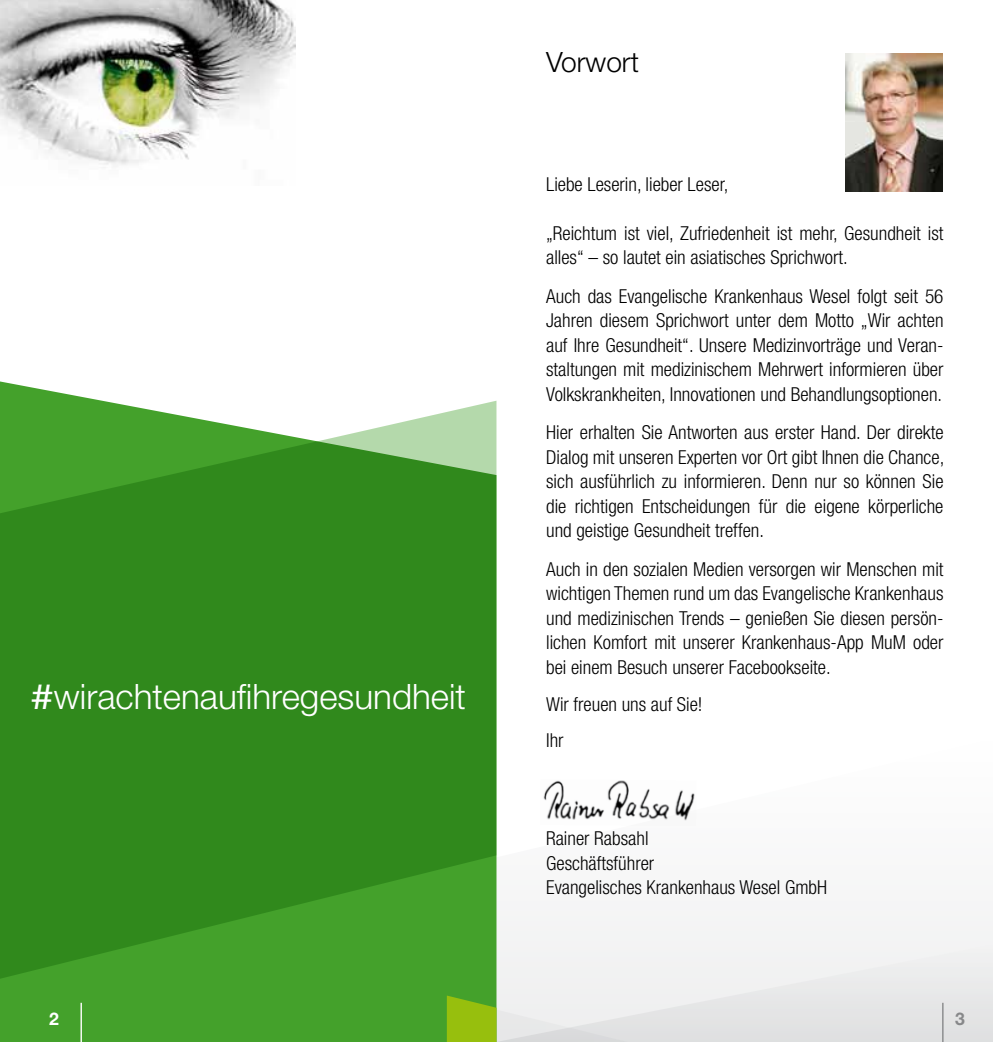
<style>
.page{position:relative;width:993px;height:1042px;background:#fff}
.page>*{position:absolute;margin:0;border:0;box-sizing:border-box;transform-origin:0 0}
.t1{font:300 35px "Helvetica Neue";color:#fff}
.t2{font:300 28px "Helvetica Neue";color:#000}
.t3{font:300 condensed 19.25px/24.5px "Helvetica Neue";color:#000}
.t4{font:700 17.5px "Helvetica Neue";color:#fff}
.t5{font:700 17.5px "Helvetica Neue";color:#87888a}
.s1{font-weight:400}
</style>
<div class="page">
<svg style="left:496px;top:732px;width:496px;height:310px"></svg>
<div style="left:0;top:986px;width:496px;height:56px;background:#44a12b"></div>
<svg style="left:0;top:411px;width:496px;height:575px;background:#399125"></svg>
<img style="left:540px;top:779px;width:156px;height:47px">
<img style="left:0;top:0;width:296px;height:165px">
<svg style="left:446px;top:995px;width:50px;height:47px;background:#8aba11"></svg>
<hr style="left:941px;top:1003px;width:2px;height:39px;background:#87888a">
<hr style="left:80px;top:1003px;width:2px;height:39px;background:#fff">
<img style="left:845px;top:53px;width:96px;height:138px">
<h1 class="t1" style="left:31px;top:675px;width:437px"><span class="s1">#</span>wirachtenaufihregesundheit</h1>
<h2 class="t2" style="left:546px;top:45px;width:94px">Vorwort</h2>
<p class="t3" style="left:546px;top:171px;width:184px">Liebe Leserin, lieber Leser,</p>
<p class="t3" style="left:546px;top:220px;width:399px">„Reichtum ist viel, Zufriedenheit ist mehr, Gesundheit ist alles“ – so lautet ein asiatisches Sprichwort.</p>
<p class="t3" style="left:546px;top:283px;width:399px;text-align:justify">Auch das Evangelische Krankenhaus Wesel folgt seit 56<br>Jahren diesem Sprichwort unter dem Motto „Wir achten auf Ihre Gesundheit“. Unsere Medizinvorträge und Veran&shy;staltungen mit medizinischem Mehrwert informieren über Volkskrankheiten, Innovationen und Behandlungsoptionen.</p>
<p class="t3" style="left:546px;top:420px;width:399px;text-align:justify">Hier erhalten Sie Antworten aus erster Hand. Der direkte Dialog mit unseren Experten vor Ort gibt Ihnen die Chance, sich ausführlich zu informieren. Denn nur so können Sie die richtigen Entscheidungen für die eigene körperliche und geistige Gesundheit treffen.</p>
<p class="t3" style="left:546px;top:557px;width:399px;text-align:justify">Auch in den sozialen Medien versorgen wir Menschen mit wichtigen Themen rund um das Evangelische Krankenhaus und medizinischen Trends – genießen Sie diesen persön&shy;lichen Komfort mit unserer Krankenhaus-App MuM oder bei einem Besuch unserer Facebookseite.</p>
<p class="t3" style="left:546px;top:685px;width:158px;line-height:36.8px">Wir freuen uns auf Sie!<br>Ihr</p>
<p class="t3" style="left:546px;top:826px;width:282px">Rainer Rabsahl<br>Geschäftsführer<br>Evangelisches Krankenhaus Wesel GmbH</p>
<p class="t4" style="left:49px;top:1007px;width:11px">2</p>
<p class="t5" style="left:954px;top:1007px;width:11px">3</p>
</div>
